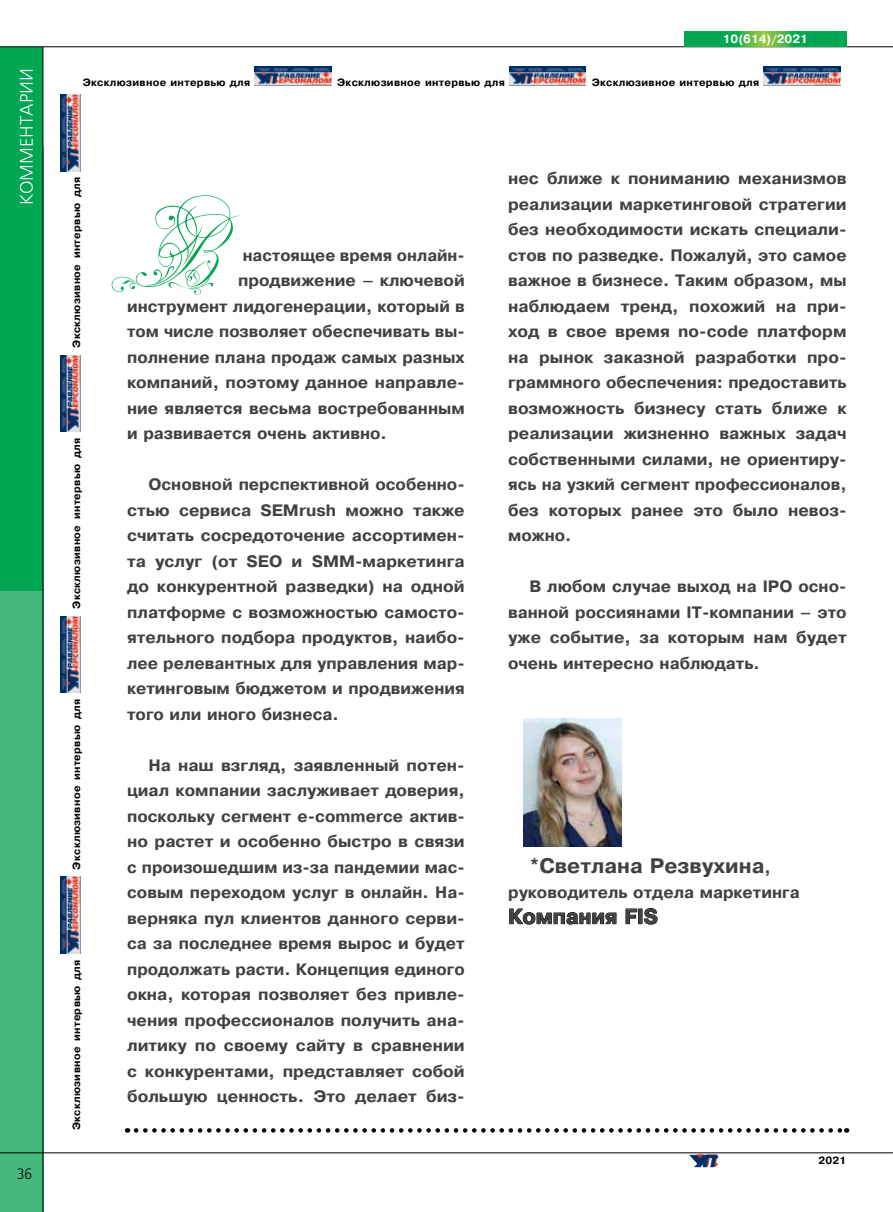
<style>
.page{position:relative;width:893px;height:1212px;background:#fff}
.page>*{position:absolute;margin:0;border:0;box-sizing:border-box;transform-origin:0 0}
.t1{font:500 90px "Venski Sad Two";color:#00a651}
.t2{font:700 21px "Pragmatica";color:#414042}
.t3{font:18px "Free Set C";color:#fff}
.t4{font:700 16.5px/25.5px "Pragmatica";color:#414042;text-align:justify}
.t5{font:15px "Free Set C";color:#000;scale:.9 1}
.t6{font:700 12px "Pragmatica";color:#fff}
.t7{font:700 10.5px "Pragmatica";letter-spacing:.03em;color:#000}
.s1{font-size:16.5px}
</style>
<div class="page">
<div style="left:0;top:147px;width:43px;height:1065px;background:#45b97c"></div>
<div style="left:0;top:47px;width:43px;height:543px;background:#00a651"></div>
<hr style="left:43px;top:47px;width:1px;height:1165px;background:#000">
<hr style="left:0;top:46px;width:893px;height:1px;background:#000">
<hr style="left:0;top:1152px;width:893px;height:1px;background:#000">
<img style="left:255px;top:66px;width:76px;height:20px">
<img style="left:509px;top:66px;width:77px;height:20px">
<img style="left:764px;top:66px;width:76px;height:20px">
<img style="left:60px;top:877px;width:20px;height:77px">
<img style="left:60px;top:616px;width:20px;height:77px">
<img style="left:60px;top:355px;width:20px;height:77px">
<img style="left:60px;top:94px;width:20px;height:77px">
<svg style="left:685px;top:31px;width:161px;height:16px;background:#20ae4c"></svg>
<img style="left:689px;top:1154px;width:30px;height:13px">
<svg style="left:509px;top:908px;width:108px;height:17px"></svg>
<svg style="left:625px;top:908px;width:12px;height:16px"></svg>
<div style="left:638px;top:908px;width:4px;height:16px;border:1px solid #000"></div>
<svg style="left:644px;top:908px;width:14px;height:17px"></svg>
<img style="left:523px;top:719px;width:98px;height:128px">
<svg style="left:136px;top:1128px;width:711px;height:4px"></svg>
<p class="t3" style="left:17px;top:205px;width:139px;rotate:-90deg">комментарии</p>
<p class="t5" style="left:17px;top:1165px;width:18px">36</p>
<p class="t6" style="left:723px;top:31px;width:87px">10(614)/2021</p>
<p class="t7" style="left:83px;top:75px;width:169px">Эксклюзивное интервью для</p>
<p class="t7" style="left:337px;top:75px;width:169px">Эксклюзивное интервью для</p>
<p class="t7" style="left:592px;top:75px;width:169px">Эксклюзивное интервью для</p>
<p class="t7" style="left:70px;top:348px;width:172px;rotate:-90deg">Эксклюзивное интервью для</p>
<p class="t7" style="left:70px;top:609px;width:172px;rotate:-90deg">Эксклюзивное интервью для</p>
<p class="t7" style="left:70px;top:869px;width:172px;rotate:-90deg">Эксклюзивное интервью для</p>
<p class="t7" style="left:70px;top:1130px;width:172px;rotate:-90deg">Эксклюзивное интервью для</p>
<h1 class="t1" style="left:111px;top:202px;width:110px">В</h1>
<p class="t4" style="left:243px;top:242px;width:224px">настоящее время онлайн-</p>
<p class="t4" style="left:238px;top:268px;width:228px">продвижение – ключевой</p>
<p class="t4" style="left:127px;top:293px;width:339px">инструмент лидогенерации, который в</p>
<p class="t4" style="left:127px;top:319px;width:339px">том числе позволяет обеспечивать вы-</p>
<p class="t4" style="left:127px;top:344px;width:339px">полнение плана продаж самых разных</p>
<p class="t4" style="left:127px;top:370px;width:339px">компаний, поэтому данное направле-</p>
<p class="t4" style="left:127px;top:395px;width:339px">ние является весьма востребованным</p>
<p class="t4" style="left:127px;top:421px;width:261px">и развивается очень активно.</p>
<p class="t4" style="left:127px;top:472px;width:339px;text-indent:21px">Основной перспективной особенно&shy;стью сервиса SEMrush можно также считать сосредоточение ассортимен&shy;та услуг (от SEO и SMM-маркетинга до конкурентной разведки) на одной платформе с возможностью самосто&shy;ятельного подбора продуктов, наибо&shy;лее релевантных для управления мар&shy;кетинговым бюджетом и продвижения того или иного бизнеса.</p>
<p class="t4" style="left:127px;top:752px;width:339px;text-indent:21px">На наш взгляд, заявленный потен&shy;циал компании заслуживает доверия, поскольку сегмент e-commerce актив&shy;но растет и особенно быстро в связи с произошедшим из-за пандемии мас&shy;совым переходом услуг в онлайн. На&shy;верняка пул клиентов данного серви&shy;са за последнее время вырос и будет продолжать расти. Концепция единого окна, которая позволяет без привле&shy;чения профессионалов получить ана&shy;литику по своему сайту в сравнении с конкурентами, представляет собой большую ценность. Это делает биз-</p>
<p class="t4" style="left:508px;top:166px;width:340px">нес ближе к пониманию механизмов реализации маркетинговой стратегии без необходимости искать специали&shy;стов по разведке. Пожалуй, это самое важное в бизнесе. Таким образом, мы наблюдаем тренд, похожий на при&shy;ход в свое время no-code платформ на рынок заказной разработки про&shy;граммного обеспечения: предоставить возможность бизнесу стать ближе к реализации жизненно важных задач собственными силами, не ориентиру&shy;ясь на узкий сегмент профессионалов, без которых ранее это было невоз&shy;можно.</p>
<p class="t4" style="left:508px;top:574px;width:340px;text-indent:21px">В любом случае выход на IPO осно&shy;ванной россиянами IT-компании – это уже событие, за которым нам будет очень интересно наблюдать.</p>
<p class="t2" style="left:529px;top:852px;width:243px">*Светлана Резвухина<span class="s1">,</span></p>
<p class="t4" style="left:508px;top:880px;width:293px">руководитель отдела маркетинга</p>
<p class="t2" style="left:508px;top:903px;width:151px">Компания FIS</p>
<p class="t7" style="left:818px;top:1154px;width:29px">2021</p>
</div>
